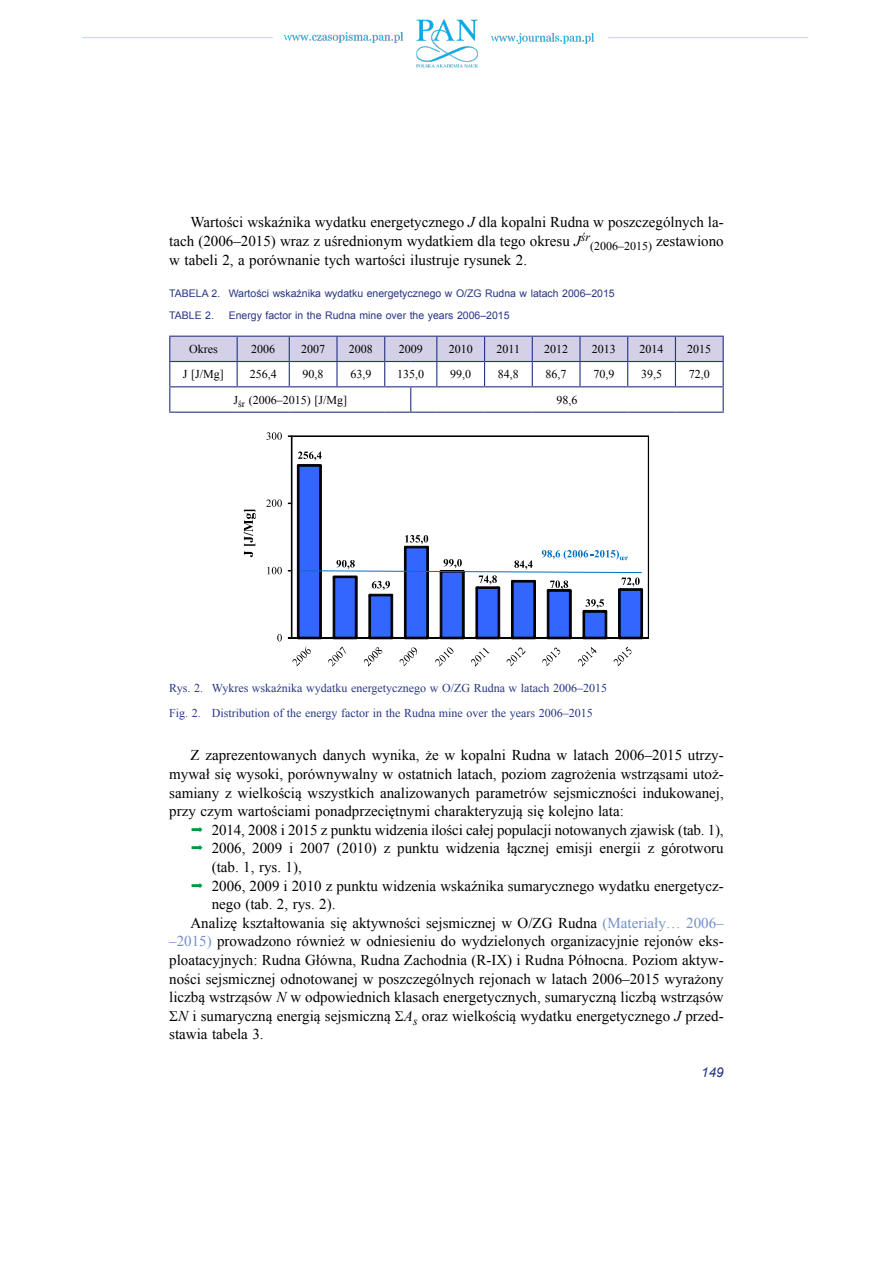
<style>
.page{position:relative;width:893px;height:1263px;background:#fff}
.page>*{position:absolute;margin:0;border:0;box-sizing:border-box;transform-origin:0 0}
.t1{font:15px/18.6px "Times New Roman";color:#000}
.t2{font:italic 13.5px "Arial";color:#283583}
.t3{font:12px "Times New Roman";color:#000}
.t4{font:12px/25px "Times New Roman";color:#283583}
.t5{font:10.5px "Arial";color:#283583}
.s1{font-style:italic}
.s2{color:#748fc9}
</style>
<div class="page">
<img style="left:82px;top:19px;width:727px;height:49px">
<svg style="left:169px;top:336px;width:555px;height:77px"></svg>
<hr style="left:437px;top:412px;width:48px;height:1px;background:#283583">
<hr style="left:485px;top:412px;width:47px;height:1px;background:#283583">
<hr style="left:532px;top:412px;width:48px;height:1px;background:#283583">
<hr style="left:580px;top:412px;width:48px;height:1px;background:#283583">
<hr style="left:628px;top:412px;width:47px;height:1px;background:#283583">
<hr style="left:675px;top:412px;width:49px;height:1px;background:#283583">
<svg style="left:292px;top:436px;width:357px;height:202px"></svg>
<div style="left:291px;top:436px;width:1px;height:202px;border:1px solid #000"></div>
<hr style="left:292px;top:638px;width:356px;height:1px;background:#000">
<div style="left:291px;top:637px;width:357px;height:1px;border:1px solid #000"></div>
<svg style="left:277px;top:634px;width:5px;height:7px"></svg>
<svg style="left:267px;top:567px;width:15px;height:7px"></svg>
<svg style="left:266px;top:499px;width:16px;height:8px"></svg>
<svg style="left:266px;top:432px;width:16px;height:8px"></svg>
<svg style="left:293px;top:646px;width:18px;height:20px"></svg>
<svg style="left:328px;top:646px;width:18px;height:20px"></svg>
<svg style="left:364px;top:647px;width:18px;height:19px"></svg>
<svg style="left:400px;top:647px;width:17px;height:19px"></svg>
<svg style="left:435px;top:647px;width:18px;height:19px"></svg>
<svg style="left:471px;top:647px;width:19px;height:19px"></svg>
<svg style="left:507px;top:647px;width:19px;height:19px"></svg>
<svg style="left:542px;top:647px;width:18px;height:19px"></svg>
<svg style="left:578px;top:647px;width:19px;height:19px"></svg>
<svg style="left:614px;top:647px;width:17px;height:19px"></svg>
<svg style="left:288px;top:451px;width:355px;height:188px"></svg>
<svg style="left:244px;top:510px;width:12px;height:47px"></svg>
<p class="t1" style="left:169px;top:213px;width:556px;text-indent:21px">Wartości wskaźnika wydatku energetycznego <span class="s1">J</span> dla kopalni Rudna w poszczególnych la&shy;tach (2006–2015) wraz z uśrednionym wydatkiem dla tego okresu <span class="s1">J</span><sup>śr</sup></p>
<p class="t3" style="left:590px;top:238px;width:135px">(2006–2015) <sup>zestawiono</sup></p>
<p class="t1" style="left:169px;top:250px;width:359px">w tabeli 2, a porównanie tych wartości ilustruje rysunek 2.</p>
<p class="t5" style="left:169px;top:286px;width:8px">Tab</p>
<p class="t5" style="left:189px;top:286px;width:427px">ela 2. Wartości wskaźnika wydatku energetycznego w O/ZG Rudna w latach 2006–2015</p>
<p class="t5" style="left:169px;top:308px;width:8px">Tab</p>
<p class="t5" style="left:189px;top:308px;width:322px">le 2. Energy factor in the Rudna mine over the years 2006–2015</p>
<p class="t3" style="left:189px;top:341px;width:30px">Okres</p>
<p class="t3" style="left:251px;top:341px;width:25px">2006</p>
<p class="t3" style="left:301px;top:341px;width:25px">2007</p>
<p class="t3" style="left:349px;top:341px;width:25px">2008</p>
<p class="t3" style="left:399px;top:341px;width:25px">2009</p>
<p class="t3" style="left:449px;top:341px;width:25px">2010</p>
<p class="t3" style="left:497px;top:341px;width:25px">2011</p>
<p class="t3" style="left:544px;top:341px;width:25px">2012</p>
<p class="t3" style="left:592px;top:341px;width:25px">2013</p>
<p class="t3" style="left:640px;top:341px;width:25px">2014</p>
<p class="t3" style="left:687px;top:341px;width:25px">2015</p>
<p class="t3" style="left:183px;top:366px;width:42px">J [J/Mg]</p>
<p class="t3" style="left:250px;top:366px;width:28px">256,4</p>
<p class="t3" style="left:303px;top:366px;width:22px">90,8</p>
<p class="t3" style="left:350px;top:366px;width:22px">63,9</p>
<p class="t3" style="left:397px;top:366px;width:28px">135,0</p>
<p class="t3" style="left:450px;top:366px;width:22px">99,0</p>
<p class="t3" style="left:498px;top:366px;width:22px">84,8</p>
<p class="t3" style="left:546px;top:366px;width:22px">86,7</p>
<p class="t3" style="left:593px;top:366px;width:22px">70,9</p>
<p class="t3" style="left:641px;top:366px;width:22px">39,5</p>
<p class="t3" style="left:689px;top:366px;width:22px">72,0</p>
<p class="t3" style="left:234px;top:392px;width:115px">J<sub>śr</sub> (2006–2015) [J/Mg]</p>
<p class="t3" style="left:556px;top:392px;width:22px">98,6</p>
<p class="t4" style="left:169px;top:675px;width:439px">Rys. 2. Wykres wskaźnika wydatku energetycznego w O/ZG Rudna w latach 2006–2015<br>Fig. 2. Distribution of the energy factor in the Rudna mine over the years 2006–2015</p>
<p class="t1" style="left:169px;top:746px;width:556px;text-align:justify;text-indent:21px">Z zaprezentowanych danych wynika, że w kopalni Rudna w latach 2006–2015 utrzy&shy;mywał się wysoki, porównywalny w ostatnich latach, poziom zagrożenia wstrząsami utoż&shy;samiany z wielkością wszystkich analizowanych parametrów sejsmiczności indukowanej, przy czym wartościami ponadprzeciętnymi charakteryzują się kolejno lata:</p>
<p class="t1" style="left:212px;top:820px;width:513px">2014, 2008 i 2015 z punktu widzenia ilości całej populacji notowanych zjawisk (tab. 1),</p>
<p class="t1" style="left:212px;top:839px;width:513px">2006, 2009 i 2007 (2010) z punktu widzenia łącznej emisji energii z górotworu</p>
<p class="t1" style="left:212px;top:857px;width:92px">(tab. 1, rys. 1),</p>
<p class="t1" style="left:212px;top:876px;width:513px">2006, 2009 i 2010 z punktu widzenia wskaźnika sumarycznego wydatku energetycz-</p>
<p class="t1" style="left:212px;top:894px;width:125px">nego (tab. 2, rys. 2).</p>
<p class="t1" style="left:190px;top:913px;width:535px">Analizę kształtowania się aktywności sejsmicznej w O/ZG Rudna <span class="s2">(Materiały… 2006–</span></p>
<p class="t1" style="left:169px;top:932px;width:556px"><span class="s2">–2015)</span> prowadzono również w odniesieniu do wydzielonych organizacyjnie rejonów eks-</p>
<p class="t1" style="left:169px;top:950px;width:556px">ploatacyjnych: Rudna Główna, Rudna Zachodnia (R-IX) i Rudna Północna. Poziom aktyw-</p>
<p class="t1" style="left:169px;top:969px;width:556px">ności sejsmicznej odnotowanej w poszczególnych rejonach w latach 2006–2015 wyrażony</p>
<p class="t1" style="left:169px;top:987px;width:556px">liczbą wstrząsów <span class="s1">N</span> w odpowiednich klasach energetycznych, sumaryczną liczbą wstrząsów</p>
<p class="t1" style="left:178px;top:1006px;width:547px"><span class="s1">N</span> i sumaryczną energią sejsmiczną <span class="s1">A</span><sub>s</sub> oraz wielkością wydatku energetycznego <span class="s1">J</span> przed-</p>
<p class="t1" style="left:169px;top:1025px;width:96px">stawia tabela 3.</p>
<p class="t2" style="left:701px;top:1064px;width:24px">149</p>
</div>
